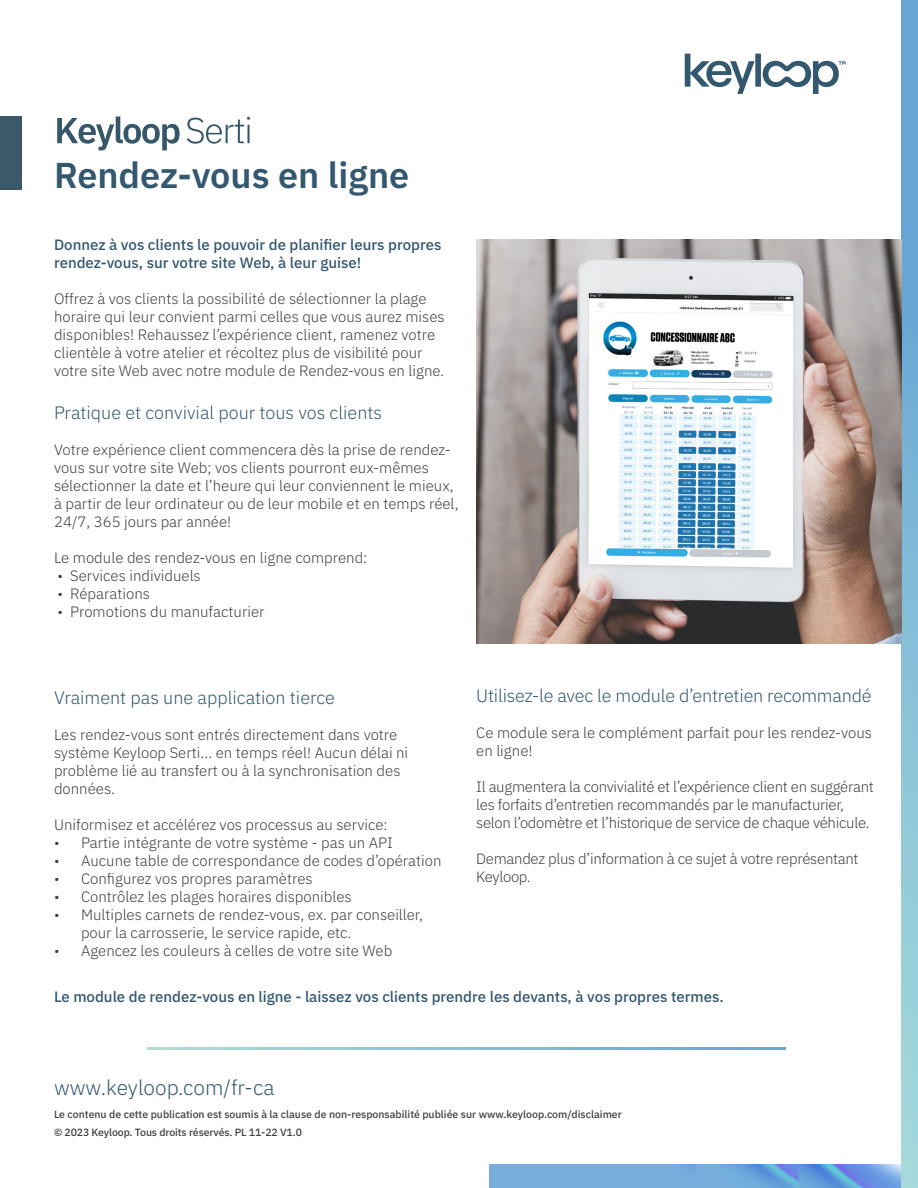
<style>
.page{position:relative;width:918px;height:1188px;background:#fff}
.page>*{position:absolute;margin:0;border:0;box-sizing:border-box;transform-origin:0 0}
.t1{font:600 36px "IBM Plex Sans";color:#33586f}
.t2{font:300 21px "IBM Plex Sans";color:#33586f}
.t3{font:300 18px "IBM Plex Sans";color:#33586f}
.t4{font:300 15px/18px "IBM Plex Sans";color:#3e3e3f}
.t5{font:300 15px/18px "IBM Plex Sans";letter-spacing:-.02em;color:#3e3e3f}
.t6{font:500 15px/18px "IBM Plex Sans";color:#33586f}
.Bold_body_copy{font:500 10.5px "IBM Plex Sans";color:#3e3e3f}
</style>
<div class="page">
<svg style="left:685px;top:54px;width:160px;height:40px"></svg>
<div style="left:0;top:116px;width:22px;height:74px;background:#3c596b"></div>
<svg style="left:148px;top:1048px;width:637px;height:1px"></svg>
<img style="left:490px;top:1164px;width:411px;height:24px">
<div style="left:901px;top:0;width:17px;height:1188px;background:#67a5d4"></div>
<div style="left:901px;top:307px;width:17px;height:881px;background:linear-gradient(to bottom,#6eabd4,#a8dcdb)"></div>
<img style="left:476px;top:239px;width:425px;height:405px">
<svg style="left:57px;top:116px;width:123px;height:34px"></svg>
<svg style="left:187px;top:117px;width:63px;height:27px"></svg>
<p class="t1" style="left:54px;top:147px;width:357px">Rendez-vous en ligne</p>
<p class="t6" style="left:54px;top:234px;width:389px">Donnez à vos clients le pouvoir de planifier leurs propres rendez-vous, sur votre site Web, à leur guise!</p>
<p class="t4" style="left:54px;top:288px;width:392px">Offrez à vos clients la possibilité de sélectionner la plage horaire qui leur convient parmi celles que vous aurez mises disponibles! Rehaussez l’expérience client, ramenez votre clientèle à votre atelier et récoltez plus de visibilité pour votre site Web avec notre module de Rendez-vous en ligne.</p>
<p class="t3" style="left:54px;top:399px;width:330px">Pratique et convivial pour tous vos clients</p>
<p class="t4" style="left:54px;top:439px;width:406px">Votre expérience client commencera dès la prise de rendez&shy;vous sur votre site Web; vos clients pourront eux-mêmes sélectionner la date et l’heure qui leur conviennent le mieux, à partir de leur ordinateur ou de leur mobile et en temps réel, 24/7, 365 jours par année!</p>
<p class="t4" style="left:54px;top:547px;width:315px">Le module des rendez-vous en ligne comprend:</p>
<p class="t4" style="left:58px;top:565px;width:145px">• Services individuels</p>
<p class="t4" style="left:58px;top:583px;width:94px">• Réparations</p>
<p class="t4" style="left:58px;top:601px;width:209px">• Promotions du manufacturier</p>
<p class="t3" style="left:54px;top:684px;width:283px">Vraiment pas une application tierce</p>
<p class="t4" style="left:54px;top:725px;width:356px">Les rendez-vous sont entrés directement dans votre système Keyloop Serti... en temps réel! Aucun délai ni problème lié au transfert ou à la synchronisation des données.</p>
<p class="t4" style="left:54px;top:815px;width:335px">Uniformisez et accélérez vos processus au service:</p>
<p class="t4" style="left:54px;top:833px;width:341px">• Partie intégrante de votre système - pas un API</p>
<p class="t4" style="left:54px;top:851px;width:389px">• Aucune table de correspondance de codes d’opération</p>
<p class="t4" style="left:54px;top:869px;width:260px">• Configurez vos propres paramètres</p>
<p class="t4" style="left:54px;top:887px;width:299px">• Contrôlez les plages horaires disponibles</p>
<p class="t4" style="left:81px;top:905px;width:344px;text-indent:-27px">• Multiples carnets de rendez-vous, ex. par conseiller, pour la carrosserie, le service rapide, etc.</p>
<p class="t4" style="left:54px;top:941px;width:340px">• Agencez les couleurs à celles de votre site Web</p>
<p class="t3" style="left:476px;top:682px;width:397px">Utilisez-le avec le module d’entretien recommandé</p>
<p class="t4" style="left:476px;top:723px;width:397px">Ce module sera le complément parfait pour les rendez-vous en ligne!</p>
<p class="t5" style="left:476px;top:777px;width:399px">Il augmentera la convivialité et l’expérience client en suggérant les forfaits d’entretien recommandés par le manufacturier, selon l’odomètre et l’historique de service de chaque véhicule.</p>
<p class="t5" style="left:476px;top:849px;width:384px">Demandez plus d’information à ce sujet à votre représentant<br>Keyloop.</p>
<p class="t6" style="left:54px;top:986px;width:671px">Le module de rendez-vous en ligne - laissez vos clients prendre les devants, à vos propres termes.</p>
<p class="t2" style="left:54px;top:1072px;width:222px">www.keyloop.com/fr-ca</p>
<p class="Bold_body_copy" style="left:54px;top:1106px;width:569px">Le contenu de cette publication est soumis à la clause de non-responsabilité publiée sur www.keyloop.com/disclaimer</p>
<p class="Bold_body_copy" style="left:54px;top:1124px;width:250px">© 2023 Keyloop. Tous droits réservés. PL 11-22 V1.0</p>
</div>
